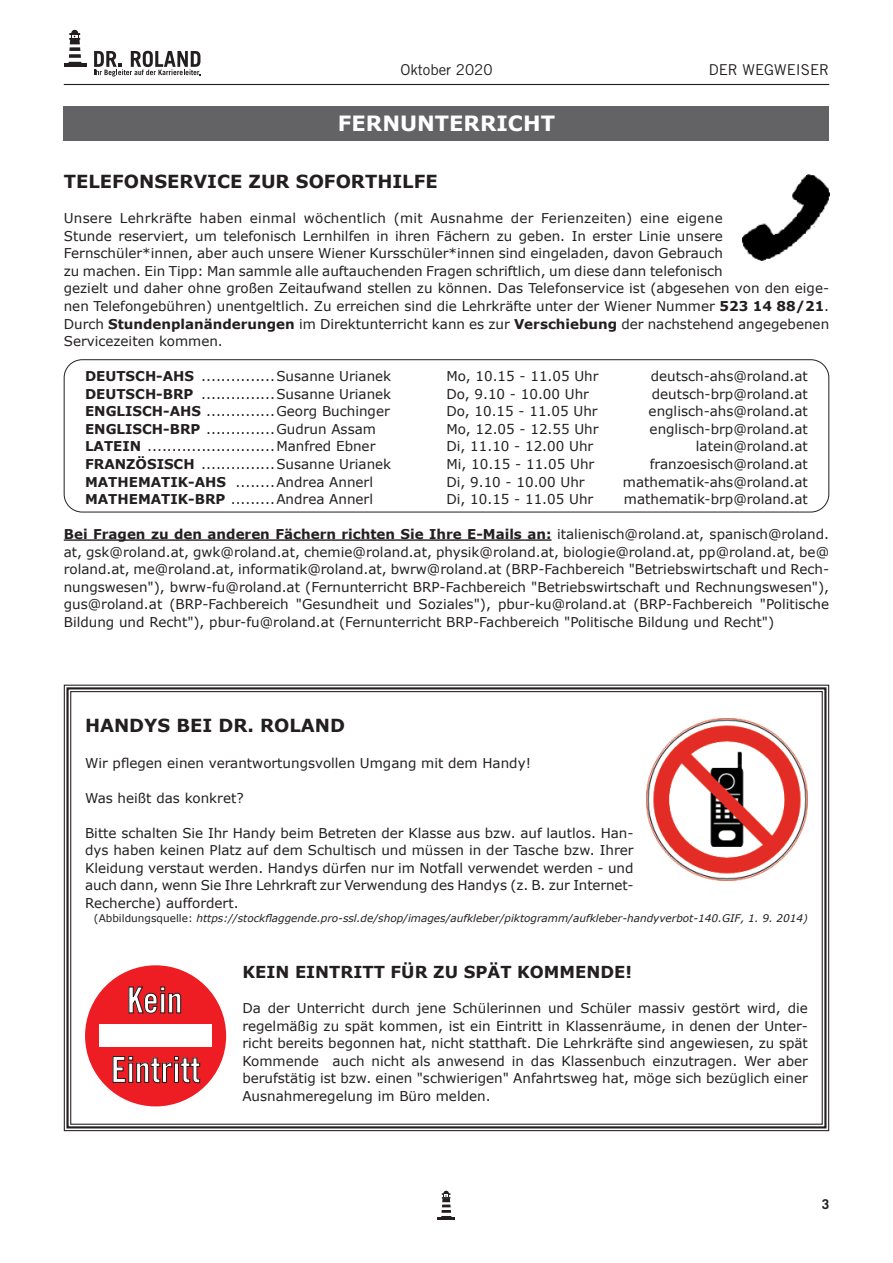
<style>
.page{position:relative;width:893px;height:1263px;background:#fff}
.page>*{position:absolute;margin:0;border:0;box-sizing:border-box;transform-origin:0 0}
.t1{font:35.85px/69.4px "Trade Gothic LT Std Bd Cn 20";color:#fff;text-align:center}
.t2{font:700 21px "Verdana";color:#fff}
.t3{font:700 18px "Verdana";color:#231f20}
.t4{font:700 16.5px "Verdana";color:#231f20}
.t5{font:15px "Trade Gothic LT Std";color:#231f20}
.t6{font:13.5px/17.5px "Verdana";color:#231f20;text-align:justify}
.t7{font:700 13.5px "Trade Gothic LT Std";color:#231f20}
.t8{font:italic 10.5px "Verdana";color:#231f20}
.s1{font-weight:700}
.s2{font-style:normal}
</style>
<div class="page">
<svg style="left:94px;top:51px;width:107px;height:26px"></svg>
<div style="left:71px;top:30px;width:7px;height:6px;background:#231f20;border-radius:50%"></div>
<hr style="left:64px;top:64px;width:22px;height:3px;background:#231f20">
<svg style="left:69px;top:61px;width:12px;height:1px"></svg>
<svg style="left:69px;top:33px;width:12px;height:18px"></svg>
<hr style="left:68px;top:62px;width:14px;height:3px;background:#231f20">
<svg style="left:69px;top:47px;width:11px;height:4px"></svg>
<div style="left:70px;top:39px;width:10px;height:5px;background:#231f20"></div>
<svg style="left:69px;top:54px;width:12px;height:4px"></svg>
<hr style="left:64px;top:84px;width:765px;height:1px;background:#231f20">
<hr style="left:437px;top:1217px;width:18px;height:3px;background:#231f20">
<svg style="left:441px;top:1191px;width:11px;height:26px"></svg>
<div style="left:64px;top:359px;width:765px;height:153px;border:1px solid #231f20;border-radius:18px"></div>
<div style="left:64px;top:106px;width:765px;height:34px;background:#636366"></div>
<hr style="left:64px;top:539px;width:487px;height:2px;background:#231f20">
<img style="left:743px;top:174px;width:86px;height:87px">
<svg style="left:63px;top:684px;width:767px;height:448px"></svg>
<div style="left:66px;top:687px;width:760px;height:441px;border:2px solid #231f20"></div>
<p class="t5" style="left:400px;top:60px;width:94px">Oktober 2020</p>
<p class="t5" style="left:709px;top:60px;width:122px">DER WEGWEISER</p>
<h2 class="t2" style="left:338px;top:109px;width:219px">FERNUNTERRICHT</h2>
<h3 class="t3" style="left:64px;top:169px;width:375px">TELEFONSERVICE ZUR SOFORTHILFE</h3>
<p class="t6" style="left:64px;top:209px;width:767px;text-align:left">Unsere Lehrkräfte haben einmal wöchentlich (mit Ausnahme der Ferienzeiten) eine eigene<br>Stunde reserviert, um telefonisch Lernhilfen in ihren Fächern zu geben. In erster Linie unsere Fernschüler*innen, aber auch unsere Wiener Kursschüler*innen sind eingeladen, davon Gebrauch<br>zu machen. Ein Tipp: Man sammle alle auftauchenden Fragen schriftlich, um diese dann telefonisch<br>gezielt und daher ohne großen Zeitaufwand stellen zu können. Das Telefonservice ist (abgesehen von den eige&shy;nen Telefongebühren) unentgeltlich. Zu erreichen sind die Lehrkräfte unter der Wiener Nummer <span class="s1">523 14 88/21</span>.<br>Durch <span class="s1">Stundenplanänderungen</span> im Direktunterricht kann es zur <span class="s1">Verschiebung</span> der nachstehend angegebenen Servicezeiten kommen.</p>
<p class="t6" style="left:85px;top:367px;width:308px"><span class="s1">DEUTSCH-AHS</span> ...............Susanne Urianek</p>
<p class="t6" style="left:446px;top:367px;width:154px">Mo, 10.15 - 11.05 Uhr</p>
<p class="t6" style="left:651px;top:367px;width:159px">deutsch-ahs@roland.at</p>
<p class="t6" style="left:85px;top:385px;width:308px"><span class="s1">DEUTSCH-BRP</span> ...............Susanne Urianek</p>
<p class="t6" style="left:446px;top:385px;width:144px">Do, 9.10 - 10.00 Uhr</p>
<p class="t6" style="left:652px;top:385px;width:158px">deutsch-brp@roland.at</p>
<p class="t6" style="left:85px;top:402px;width:306px"><span class="s1">ENGLISCH-AHS</span> ..............Georg Buchinger</p>
<p class="t6" style="left:446px;top:402px;width:153px">Do, 10.15 - 11.05 Uhr</p>
<p class="t6" style="left:649px;top:402px;width:161px">englisch-ahs@roland.at</p>
<p class="t6" style="left:85px;top:420px;width:292px"><span class="s1">ENGLISCH-BRP</span> ..............Gudrun Assam</p>
<p class="t6" style="left:446px;top:420px;width:154px">Mo, 12.05 - 12.55 Uhr</p>
<p class="t6" style="left:650px;top:420px;width:160px">englisch-brp@roland.at</p>
<p class="t6" style="left:85px;top:438px;width:292px"><span class="s1">LATEIN</span> ..........................Manfred Ebner</p>
<p class="t6" style="left:446px;top:438px;width:148px">Di, 11.10 - 12.00 Uhr</p>
<p class="t6" style="left:696px;top:438px;width:113px">latein@roland.at</p>
<p class="t6" style="left:85px;top:455px;width:308px"><span class="s1">FRANZÖSISCH</span> ...............Susanne Urianek</p>
<p class="t6" style="left:446px;top:455px;width:149px">Mi, 10.15 - 11.05 Uhr</p>
<p class="t6" style="left:650px;top:455px;width:160px">franzoesisch@roland.at</p>
<p class="t6" style="left:85px;top:473px;width:290px"><span class="s1">MATHEMATIK-AHS</span> ........Andrea Annerl</p>
<p class="t6" style="left:446px;top:473px;width:140px">Di, 9.10 - 10.00 Uhr</p>
<p class="t6" style="left:623px;top:473px;width:187px">mathematik-ahs@roland.at</p>
<p class="t6" style="left:85px;top:490px;width:290px"><span class="s1">MATHEMATIK-BRP</span> .........Andrea Annerl</p>
<p class="t6" style="left:446px;top:490px;width:148px">Di, 10.15 - 11.05 Uhr</p>
<p class="t6" style="left:624px;top:490px;width:186px">mathematik-brp@roland.at</p>
<p class="t6" style="left:64px;top:525px;width:767px"><span class="s1">Bei Fragen zu den anderen Fächern richten Sie Ihre E-Mails an:</span> italienisch@roland.at, spanisch@roland. at, gsk@roland.at, gwk@roland.at, chemie@roland.at, physik@roland.at, biologie@roland.at, pp@roland.at, be@ roland.at, me@roland.at, informatik@roland.at, bwrw@roland.at (BRP-Fachbereich "Betriebswirtschaft und Rech&shy;nungswesen"), bwrw-fu@roland.at (Fernunterricht BRP-Fachbereich "Betriebswirtschaft und Rechnungswesen"), gus@roland.at (BRP-Fachbereich "Gesundheit und Soziales"), pbur-ku@roland.at (BRP-Fachbereich "Politische Bildung und Recht"), pbur-fu@roland.at (Fernunterricht BRP-Fachbereich "Politische Bildung und Recht")</p>
<h3 class="t3" style="left:85px;top:713px;width:262px">HANDYS BEI DR. ROLAND</h3>
<p class="t6" style="left:85px;top:754px;width:447px">Wir pflegen einen verantwortungsvollen Umgang mit dem Handy!</p>
<p class="t6" style="left:85px;top:789px;width:160px">Was heißt das konkret?</p>
<p class="t6" style="left:85px;top:824px;width:550px">Bitte schalten Sie Ihr Handy beim Betreten der Klasse aus bzw. auf lautlos. Han&shy;dys haben keinen Platz auf dem Schultisch und müssen in der Tasche bzw. Ihrer Kleidung verstaut werden. Handys dürfen nur im Notfall verwendet werden - und auch dann, wenn Sie Ihre Lehrkraft zur Verwendung des Handys (z. B. zur Internet-Recherche) auffordert.</p>
<p class="t8" style="left:94px;top:910px;width:716px"><span class="s2">(Abbildungsquelle:</span> https://stockflaggende.pro-ssl.de/shop/images/aufkleber/piktogramm/aufkleber-handyverbot-140.GIF, 1. 9. 2014)</p>
<p class="t4" style="left:242px;top:960px;width:391px">KEIN EINTRITT FÜR ZU SPÄT KOMMENDE!</p>
<p class="t6" style="left:242px;top:999px;width:567px">Da der Unterricht durch jene Schülerinnen und Schüler massiv gestört wird, die regelmäßig zu spät kommen, ist ein Eintritt in Klassenräume, in denen der Unter&shy;richt bereits begonnen hat, nicht statthaft. Die Lehrkräfte sind angewiesen, zu spät Kommende auch nicht als anwesend in das Klassenbuch einzutragen. Wer aber berufstätig ist bzw. einen "schwierigen" Anfahrtsweg hat, möge sich bezüglich einer Ausnahmeregelung im Büro melden.</p>
<h1 class="t1" style="left:111px;top:965px;width:91px">Kein<br>Eintritt</h1>
<p class="t7" style="left:822px;top:1196px;width:9px">3</p>
</div>
